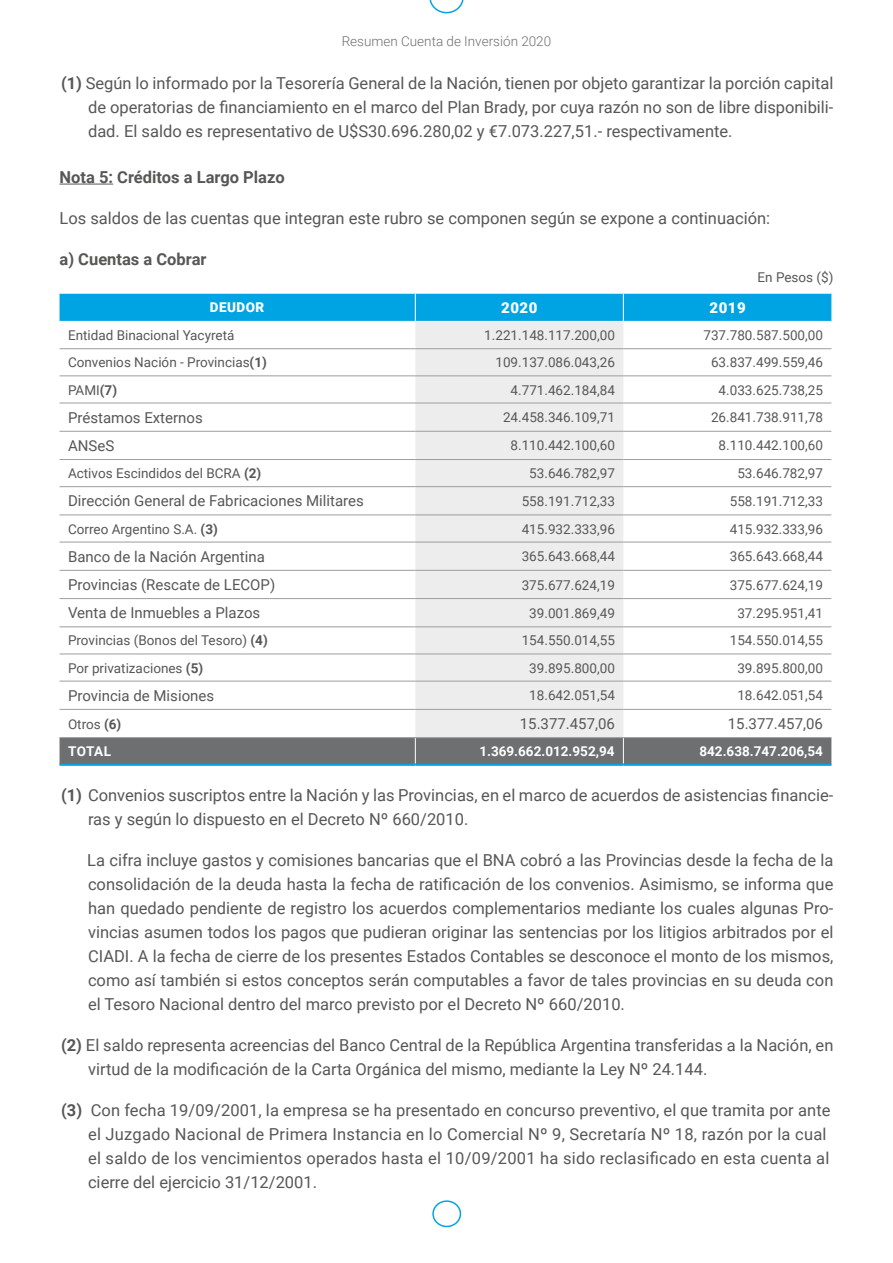
<style>
.page{position:relative;width:893px;height:1263px;background:#fff}
.page>*{position:absolute;margin:0;border:0;box-sizing:border-box;transform-origin:0 0}
.t1{font:16.5px/24px "Roboto";color:#575756}
.t2{font:700 16.5px "Roboto";color:#575756}
.t3{font:15px "Roboto";color:#575756}
.t4{font:900 15px "Roboto";letter-spacing:.035em;color:#fff}
.t5{font:13.5px "Roboto";color:#575756}
.t6{font:700 13.5px "Roboto";color:#fff}
.t7{font:300 13.5px "Roboto";color:#706f6f}
.t8{font:900 13.5px "Roboto";letter-spacing:.035em;color:#fff}
.s1{font-weight:700}
</style>
<div class="page">
<div style="left:432px;top:1200px;width:29px;height:27px;border:2px solid #00a4e3;border-radius:50%"></div>
<svg style="left:429px;top:0;width:35px;height:13px"></svg>
<hr style="left:60px;top:184px;width:53px;height:1px;background:#575756">
<div style="left:415px;top:322px;width:208px;height:415px;background:#ededed"></div>
<div style="left:60px;top:294px;width:771px;height:27px;background:#00a4e3"></div>
<hr style="left:60px;top:348px;width:355px;height:1px;background:#9d9d9c">
<hr style="left:415px;top:348px;width:208px;height:1px;background:#9d9d9c">
<hr style="left:623px;top:348px;width:208px;height:1px;background:#9d9d9c">
<hr style="left:60px;top:376px;width:355px;height:1px;background:#9d9d9c">
<hr style="left:415px;top:376px;width:208px;height:1px;background:#9d9d9c">
<hr style="left:623px;top:376px;width:208px;height:1px;background:#9d9d9c">
<hr style="left:60px;top:403px;width:355px;height:1px;background:#9d9d9c">
<hr style="left:415px;top:403px;width:208px;height:1px;background:#9d9d9c">
<hr style="left:623px;top:403px;width:208px;height:1px;background:#9d9d9c">
<hr style="left:60px;top:431px;width:355px;height:1px;background:#9d9d9c">
<hr style="left:415px;top:431px;width:208px;height:1px;background:#9d9d9c">
<hr style="left:623px;top:431px;width:208px;height:1px;background:#9d9d9c">
<hr style="left:60px;top:459px;width:355px;height:1px;background:#9d9d9c">
<hr style="left:415px;top:459px;width:208px;height:1px;background:#9d9d9c">
<hr style="left:623px;top:459px;width:208px;height:1px;background:#9d9d9c">
<hr style="left:60px;top:486px;width:355px;height:1px;background:#9d9d9c">
<hr style="left:415px;top:486px;width:208px;height:1px;background:#9d9d9c">
<hr style="left:623px;top:486px;width:208px;height:1px;background:#9d9d9c">
<hr style="left:60px;top:515px;width:355px;height:1px;background:#9d9d9c">
<hr style="left:415px;top:515px;width:208px;height:1px;background:#9d9d9c">
<hr style="left:623px;top:515px;width:208px;height:1px;background:#9d9d9c">
<hr style="left:60px;top:542px;width:355px;height:1px;background:#9d9d9c">
<hr style="left:415px;top:542px;width:208px;height:1px;background:#9d9d9c">
<hr style="left:623px;top:542px;width:208px;height:1px;background:#9d9d9c">
<hr style="left:60px;top:570px;width:355px;height:1px;background:#9d9d9c">
<hr style="left:415px;top:570px;width:208px;height:1px;background:#9d9d9c">
<hr style="left:623px;top:570px;width:208px;height:1px;background:#9d9d9c">
<hr style="left:60px;top:598px;width:355px;height:1px;background:#9d9d9c">
<hr style="left:415px;top:598px;width:208px;height:1px;background:#9d9d9c">
<hr style="left:623px;top:598px;width:208px;height:1px;background:#9d9d9c">
<hr style="left:60px;top:627px;width:355px;height:1px;background:#9d9d9c">
<hr style="left:415px;top:627px;width:208px;height:1px;background:#9d9d9c">
<hr style="left:623px;top:627px;width:208px;height:1px;background:#9d9d9c">
<hr style="left:60px;top:654px;width:355px;height:1px;background:#9d9d9c">
<hr style="left:415px;top:654px;width:208px;height:1px;background:#9d9d9c">
<hr style="left:623px;top:654px;width:208px;height:1px;background:#9d9d9c">
<div style="left:60px;top:738px;width:771px;height:26px;background:#6e6f71"></div>
<hr style="left:60px;top:764px;width:355px;height:2px;background:#00a4e3">
<hr style="left:415px;top:764px;width:208px;height:2px;background:#00a4e3">
<hr style="left:623px;top:764px;width:208px;height:2px;background:#00a4e3">
<hr style="left:60px;top:737px;width:355px;height:1px;background:#9d9d9c">
<hr style="left:415px;top:737px;width:208px;height:1px;background:#9d9d9c">
<hr style="left:623px;top:737px;width:208px;height:1px;background:#9d9d9c">
<hr style="left:60px;top:681px;width:355px;height:1px;background:#9d9d9c">
<hr style="left:415px;top:681px;width:208px;height:1px;background:#9d9d9c">
<hr style="left:623px;top:681px;width:208px;height:1px;background:#9d9d9c">
<hr style="left:60px;top:709px;width:355px;height:1px;background:#9d9d9c">
<hr style="left:415px;top:709px;width:208px;height:1px;background:#9d9d9c">
<hr style="left:623px;top:709px;width:208px;height:1px;background:#9d9d9c">
<p class="t7" style="left:342px;top:31px;width:211px">Resumen Cuenta de Inversión 2020</p>
<p class="t1" style="left:88px;top:70px;width:747px;text-align:justify;text-indent:-27px"><span class="s1">(1)</span> Según lo informado por la Tesorería General de la Nación, tienen por objeto garantizar la porción capital de operatorias de financiamiento en el marco del Plan Brady, por cuya razón no son de libre disponibili&shy;dad. El saldo es representativo de U$S30.696.280,02 y €7.073.227,51.- respectivamente.</p>
<p class="t2" style="left:60px;top:165px;width:227px">Nota 5: Créditos a Largo Plazo</p>
<p class="t1" style="left:60px;top:205px;width:712px">Los saldos de las cuentas que integran este rubro se componen según se expone a continuación:</p>
<p class="t2" style="left:60px;top:247px;width:148px">a) Cuentas a Cobrar</p>
<p class="t5" style="left:757px;top:268px;width:77px">En Pesos ($)</p>
<p class="t8" style="left:210px;top:298px;width:56px">DEUDOR</p>
<p class="t4" style="left:501px;top:297px;width:38px">2020</p>
<p class="t4" style="left:709px;top:297px;width:38px">2019</p>
<p class="t5" style="left:68px;top:326px;width:168px">Entidad Binacional Yacyretá</p>
<p class="t5" style="left:484px;top:326px;width:132px">1.221.148.117.200,00</p>
<p class="t5" style="left:703px;top:326px;width:121px">737.780.587.500,00</p>
<p class="t5" style="left:68px;top:353px;width:200px">Convenios Nación - Provincias<span class="s1">(1)</span></p>
<p class="t5" style="left:495px;top:353px;width:121px">109.137.086.043,26</p>
<p class="t5" style="left:711px;top:353px;width:113px">63.837.499.559,46</p>
<p class="t5" style="left:68px;top:380px;width:51px">PAMI<span class="s1">(7)</span></p>
<p class="t5" style="left:511px;top:380px;width:106px">4.771.462.184,84</p>
<p class="t5" style="left:719px;top:380px;width:106px">4.033.625.738,25</p>
<p class="t3" style="left:68px;top:407px;width:136px">Préstamos Externos</p>
<p class="t5" style="left:503px;top:408px;width:113px">24.458.346.109,71</p>
<p class="t5" style="left:711px;top:408px;width:113px">26.841.738.911,78</p>
<p class="t3" style="left:68px;top:435px;width:48px">ANSeS</p>
<p class="t5" style="left:511px;top:436px;width:106px">8.110.442.100,60</p>
<p class="t5" style="left:719px;top:436px;width:106px">8.110.442.100,60</p>
<p class="t5" style="left:68px;top:464px;width:195px">Activos Escindidos del BCRA <span class="s1">(2)</span></p>
<p class="t5" style="left:529px;top:464px;width:87px">53.646.782,97</p>
<p class="t5" style="left:737px;top:464px;width:87px">53.646.782,97</p>
<p class="t3" style="left:68px;top:491px;width:297px">Dirección General de Fabricaciones Militares</p>
<p class="t5" style="left:522px;top:492px;width:95px">558.191.712,33</p>
<p class="t5" style="left:730px;top:492px;width:95px">558.191.712,33</p>
<p class="t5" style="left:68px;top:519px;width:151px">Correo Argentino S.A. <span class="s1">(3)</span></p>
<p class="t5" style="left:522px;top:519px;width:95px">415.932.333,96</p>
<p class="t5" style="left:730px;top:519px;width:95px">415.932.333,96</p>
<p class="t3" style="left:68px;top:546px;width:198px">Banco de la Nación Argentina</p>
<p class="t5" style="left:522px;top:547px;width:95px">365.643.668,44</p>
<p class="t5" style="left:730px;top:547px;width:95px">365.643.668,44</p>
<p class="t3" style="left:68px;top:574px;width:209px">Provincias (Rescate de LECOP)</p>
<p class="t5" style="left:522px;top:575px;width:95px">375.677.624,19</p>
<p class="t5" style="left:730px;top:575px;width:95px">375.677.624,19</p>
<p class="t3" style="left:68px;top:602px;width:194px">Venta de Inmuebles a Plazos</p>
<p class="t5" style="left:529px;top:603px;width:87px">39.001.869,49</p>
<p class="t5" style="left:737px;top:603px;width:87px">37.295.951,41</p>
<p class="t5" style="left:68px;top:631px;width:201px">Provincias (Bonos del Tesoro) <span class="s1">(4)</span></p>
<p class="t5" style="left:522px;top:631px;width:95px">154.550.014,55</p>
<p class="t5" style="left:730px;top:631px;width:95px">154.550.014,55</p>
<p class="t5" style="left:68px;top:658px;width:137px">Por privatizaciones <span class="s1">(5)</span></p>
<p class="t5" style="left:529px;top:658px;width:87px">39.895.800,00</p>
<p class="t5" style="left:737px;top:658px;width:87px">39.895.800,00</p>
<p class="t3" style="left:68px;top:685px;width:148px">Provincia de Misiones</p>
<p class="t5" style="left:529px;top:686px;width:87px">18.642.051,54</p>
<p class="t5" style="left:737px;top:686px;width:87px">18.642.051,54</p>
<p class="t5" style="left:68px;top:714px;width:55px">Otros <span class="s1">(6)</span></p>
<p class="t3" style="left:520px;top:713px;width:97px">15.377.457,06</p>
<p class="t3" style="left:728px;top:713px;width:97px">15.377.457,06</p>
<p class="t6" style="left:68px;top:742px;width:44px">TOTAL</p>
<p class="t6" style="left:479px;top:742px;width:137px">1.369.662.012.952,94</p>
<p class="t6" style="left:699px;top:742px;width:125px">842.638.747.206,54</p>
<p class="t1" style="left:88px;top:782px;width:747px;text-indent:-27px"><span class="s1">(1)</span> Convenios suscriptos entre la Nación y las Provincias, en el marco de acuerdos de asistencias financie&shy;ras y según lo dispuesto en el Decreto Nº 660/2010.</p>
<p class="t1" style="left:87px;top:847px;width:748px;text-align:justify">La cifra incluye gastos y comisiones bancarias que el BNA cobró a las Provincias desde la fecha de la consolidación de la deuda hasta la fecha de ratificación de los convenios. Asimismo, se informa que han quedado pendiente de registro los acuerdos complementarios mediante los cuales algunas Pro&shy;vincias asumen todos los pagos que pudieran originar las sentencias por los litigios arbitrados por el CIADI. A la fecha de cierre de los presentes Estados Contables se desconoce el monto de los mismos, como así también si estos conceptos serán computables a favor de tales provincias en su deuda con el Tesoro Nacional dentro del marco previsto por el Decreto Nº 660/2010.</p>
<p class="t1" style="left:88px;top:1032px;width:747px;text-indent:-27px"><span class="s1">(2)</span> El saldo representa acreencias del Banco Central de la República Argentina transferidas a la Nación, en virtud de la modificación de la Carta Orgánica del mismo, mediante la Ley Nº 24.144.</p>
<p class="t1" style="left:88px;top:1097px;width:744px;text-indent:-27px"><span class="s1">(3)</span> Con fecha 19/09/2001, la empresa se ha presentado en concurso preventivo, el que tramita por ante el Juzgado Nacional de Primera Instancia en lo Comercial Nº 9, Secretaría Nº 18, razón por la cual el saldo de los vencimientos operados hasta el 10/09/2001 ha sido reclasificado en esta cuenta al cierre del ejercicio 31/12/2001.</p>
</div>
